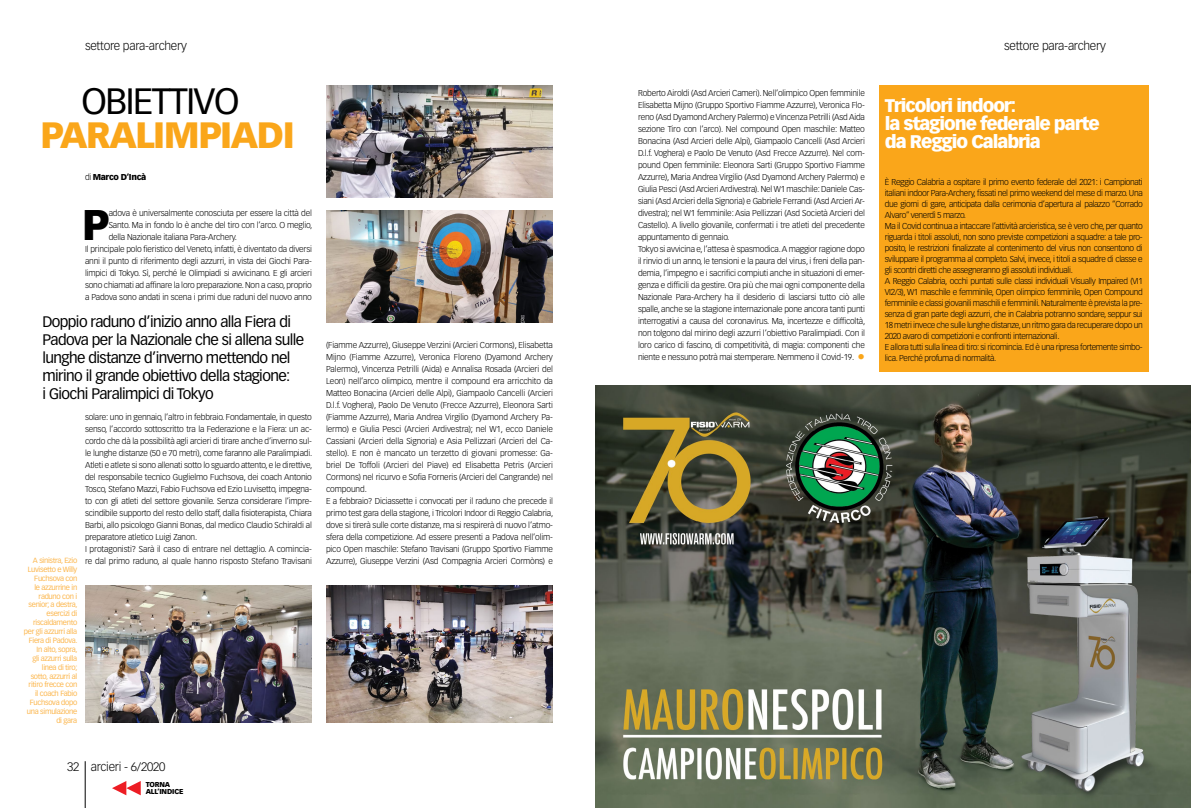
<style>
.page{position:relative;width:1191px;height:808px;background:#fff}
.page>*{position:absolute;margin:0;border:0;box-sizing:border-box;transform-origin:0 0}
.t1{font:900 42.1px "Vectora LT Std";color:#000}
.t2{font:900 36px "Vectora LT Std";letter-spacing:-.04em;color:#faa61a}
.t3{font:36px "Vectora LT Std";letter-spacing:-.04em;color:#000}
.t4{font:900 18px/18px "Vectora LT Std";letter-spacing:-.06em;color:#fff}
.t5{font:15px/18px "Vectora LT Std";letter-spacing:-.04em;color:#000}
.t6{font:300 12px "Vectora LT Std";letter-spacing:-.02em;color:#000}
.t7{font:300 8.4px/12px "Vectora LT Std";letter-spacing:-.02em;color:#000}
.t8{font:300 8.4px/11px "Vectora LT Std";letter-spacing:-.04em;color:#000}
.t9{font:900 8.4px "Vectora LT Std";letter-spacing:-.04em;color:#000}
.t10{font:7.4px/8.9px "Vectora LT Std";letter-spacing:-.04em;color:#fcb64c;text-align:right}
.t11{font:900 7px/7px "Vectora LT Std";letter-spacing:-.02em;color:#000}
.s1{font-weight:300}
.s2{font-weight:900;font-size:15px;color:#faa61a}
</style>
<div class="page">
<img style="left:85px;top:585px;width:227px;height:138px">
<img style="left:326px;top:585px;width:227px;height:138px">
<img style="left:326px;top:85px;width:227px;height:112px">
<img style="left:326px;top:210px;width:227px;height:112px">
<img style="left:595px;top:386px;width:596px;height:422px">
<div style="left:879px;top:85px;width:269px;height:286px;background:#faa61a"></div>
<hr style="left:85px;top:761px;width:1px;height:47px;background:#000">
<svg style="left:112px;top:781px;width:29px;height:14px"></svg>
<h3 class="t6" style="left:85px;top:39px;width:103px">settore para-archery</h3>
<h3 class="t6" style="left:1004px;top:39px;width:103px">settore para-archery</h3>
<h2 class="t3" style="left:81px;top:80px;width:160px">OBIETTIVO</h2>
<h2 class="t2" style="left:40px;top:113px;width:256px">PARALIMPIADI</h2>
<p class="t9" style="left:85px;top:172px;width:63px"><span class="s1">di</span> Marco D’Incà</p>
<h1 class="t1" style="left:82px;top:199px;width:29px">P</h1>
<p class="t7" style="left:109px;top:207px;width:205px">adova è universalmente conosciuta per essere la città del</p>
<p class="t7" style="left:109px;top:219px;width:205px">Santo. Ma in fondo lo è anche del tiro con l’arco. O meglio,</p>
<p class="t7" style="left:109px;top:231px;width:130px">della Nazionale italiana Para-Archery.</p>
<p class="t7" style="left:85px;top:243px;width:228px">Il principale polo fieristico del Veneto, infatti, è diventato da diversi</p>
<p class="t7" style="left:85px;top:255px;width:228px">anni il punto di riferimento degli azzurri, in vista dei Giochi Para-</p>
<p class="t7" style="left:85px;top:267px;width:228px">limpici di Tokyo. Sì, perché le Olimpiadi si avvicinano. E gli arcieri</p>
<p class="t7" style="left:85px;top:279px;width:228px">sono chiamati ad affinare la loro preparazione. Non a caso, proprio</p>
<p class="t7" style="left:85px;top:291px;width:228px">a Padova sono andati in scena i primi due raduni del nuovo anno</p>
<h3 class="t5" style="left:43px;top:312px;width:263px">Doppio raduno d’inizio anno alla Fiera di Padova per la Nazionale che si allena sulle lunghe distanze d’inverno mettendo nel mirino il grande obiettivo della stagione:<br>i Giochi Paralimpici di Tokyo</h3>
<p class="t7" style="left:326px;top:339px;width:229px">(Fiamme Azzurre), Giuseppe Verzini (Arcieri Cormons), Elisabetta Mijno (Fiamme Azzurre), Veronica Floreno (Dyamond Archery Palermo), Vincenza Petrilli (Aida) e Annalisa Rosada (Arcieri del Leon) nell’arco olimpico, mentre il compound era arricchito da Matteo Bonacina (Arcieri delle Alpi), Giampaolo Cancelli (Arcieri D.l.f. Voghera), Paolo De Venuto (Frecce Azzurre), Eleonora Sarti (Fiamme Azzurre), Maria Andrea Virgilio (Dyamond Archery Pa&shy;lermo) e Giulia Pesci (Arcieri Ardivestra); nel W1, ecco Daniele Cassiani (Arcieri della Signoria) e Asia Pellizzari (Arcieri del Ca&shy;stello). E non è mancato un terzetto di giovani promesse: Ga&shy;briel De Toffoli (Arcieri del Piave) ed Elisabetta Petris (Arcieri Cormons) nel ricurvo e Sofia Forneris (Arcieri del Cangrande) nel compound.<br>E a febbraio? Diciassette i convocati per il raduno che precede il primo test gara della stagione, i Tricolori Indoor di Reggio Calabria, dove si tirerà sulle corte distanze, ma si respirerà di nuovo l’atmo&shy;sfera della competizione. Ad essere presenti a Padova nell’olim&shy;pico Open maschile: Stefano Travisani (Gruppo Sportivo Fiamme</p>
<p class="t7" style="left:85px;top:411px;width:229px">solare: uno in gennaio, l’altro in febbraio. Fondamentale, in questo senso, l’accordo sottoscritto tra la Federazione e la Fiera: un ac&shy;cordo che dà la possibilità agli arcieri di tirare anche d’inverno sul&shy;le lunghe distanze (50 e 70 metri), come faranno alle Paralimpiadi.<br>Atleti e atlete si sono allenati sotto lo sguardo attento, e le direttive, del responsabile tecnico Guglielmo Fuchsova, dei coach Antonio Tosco, Stefano Mazzi, Fabio Fuchsova ed Ezio Luvisetto, impegna&shy;to con gli atleti del settore giovanile. Senza considerare l’impre&shy;scindibile supporto del resto dello staff, dalla fisioterapista, Chiara Barbi, allo psicologo Gianni Bonas, dal medico Claudio Schiraldi al preparatore atletico Luigi Zanon.<br>I protagonisti? Sarà il caso di entrare nel dettaglio. A comincia&shy;re dal primo raduno, al quale hanno risposto Stefano Travisani</p>
<p class="t10" style="left:33px;top:556px;width:46px">A sinistra, Ezio</p>
<p class="t7" style="left:326px;top:555px;width:228px">Azzurre), Giuseppe Verzini (Asd Compagnia Arcieri Cormòns) e</p>
<p class="t10" style="left:24px;top:565px;width:55px">Luvisetto e Willy<br>Fuchsova con<br>le azzurrine in raduno con i senior; a destra, esercizi di riscaldamento per gli azzurri alla<br>Fiera di Padova.<br>In alto, sopra,<br>gli azzurri sulla linea di tiro; sotto, azzurri al ritiro frecce con il coach Fabio<br>Fuchsova dopo una simulazione di gara</p>
<h3 class="t6" style="left:67px;top:759px;width:100px">32 arcieri - 6/2020</h3>
<p class="t11" style="left:146px;top:781px;width:39px">TORNA<br>ALL’INDICE</p>
<p class="t7" style="left:638px;top:87px;width:229px">Roberto Airoldi (Asd Arcieri Cameri). Nell’olimpico Open femminile Elisabetta Mijno (Gruppo Sportivo Fiamme Azzurre), Veronica Flo&shy;reno (Asd Dyamond Archery Palermo) e Vincenza Petrilli (Asd Aida sezione Tiro con l’arco). Nel compound Open maschile: Matteo Bonacina (Asd Arcieri delle Alpi), Giampaolo Cancelli (Asd Arcieri D.l.f. Voghera) e Paolo De Venuto (Asd Frecce Azzurre). Nel com&shy;pound Open femminile: Eleonora Sarti (Gruppo Sportivo Fiamme Azzurre), Maria Andrea Virgilio (Asd Dyamond Archery Palermo) e Giulia Pesci (Asd Arcieri Ardivestra). Nel W1 maschile: Daniele Cas&shy;siani (Asd Arcieri della Signoria) e Gabriele Ferrandi (Asd Arcieri Ar&shy;divestra); nel W1 femminile: Asia Pellizzari (Asd Società Arcieri del Castello). A livello giovanile, confermati i tre atleti del precedente appuntamento di gennaio.<br>Tokyo si avvicina e, l’attesa è spasmodica. A maggior ragione dopo il rinvio di un anno, le tensioni e la paura del virus, i freni della pan&shy;demia, l’impegno e i sacrifici compiuti anche in situazioni di emer&shy;genza e difficili da gestire. Ora più che mai ogni componente della Nazionale Para-Archery ha il desiderio di lasciarsi tutto ciò alle spalle, anche se la stagione internazionale pone ancora tanti punti interrogativi a causa del coronavirus. Ma, incertezze e difficoltà, non tolgono dal mirino degli azzurri l’obiettivo Paralimpiadi. Con il loro carico di fascino, di competitività, di magia: componenti che niente e nessuno potrà mai stemperare. Nemmeno il Covid-19. <span class="s2">•</span></p>
<h3 class="t4" style="left:884px;top:96px;width:217px">Tricolori indoor:<br>la stagione federale parte da Reggio Calabria</h3>
<p class="t8" style="left:884px;top:176px;width:259px">È Reggio Calabria a ospitare il primo evento federale del 2021: i Campionati italiani indoor Para-Archery, fissati nel primo weekend del mese di marzo. Una due giorni di gare, anticipata dalla cerimonia d’apertura al palazzo “Corrado Alvaro” venerdì 5 marzo.<br>Ma il Covid continua a intaccare l’attività arcieristica, se è vero che, per quanto riguarda i titoli assoluti, non sono previste competizioni a squadre: a tale pro&shy;posito, le restrizioni finalizzate al contenimento del virus non consentono di sviluppare il programma al completo. Salvi, invece, i titoli a squadre di classe e gli scontri diretti che assegneranno gli assoluti individuali.<br>A Reggio Calabria, occhi puntati sulle classi individuali Visually Impaired (VI1<br>VI2/3), W1 maschile e femminile, Open olimpico femminile, Open Compound femminile e classi giovanili maschili e femminili. Naturalmente è prevista la pre&shy;senza di gran parte degli azzurri, che in Calabria potranno sondare, seppur sui 18 metri invece che sulle lunghe distanze, un ritmo gara da recuperare dopo un 2020 avaro di competizioni e confronti internazionali.<br>E allora tutti sulla linea di tiro: si ricomincia. Ed è una ripresa fortemente simbo&shy;lica. Perché profuma di normalità.</p>
</div>
